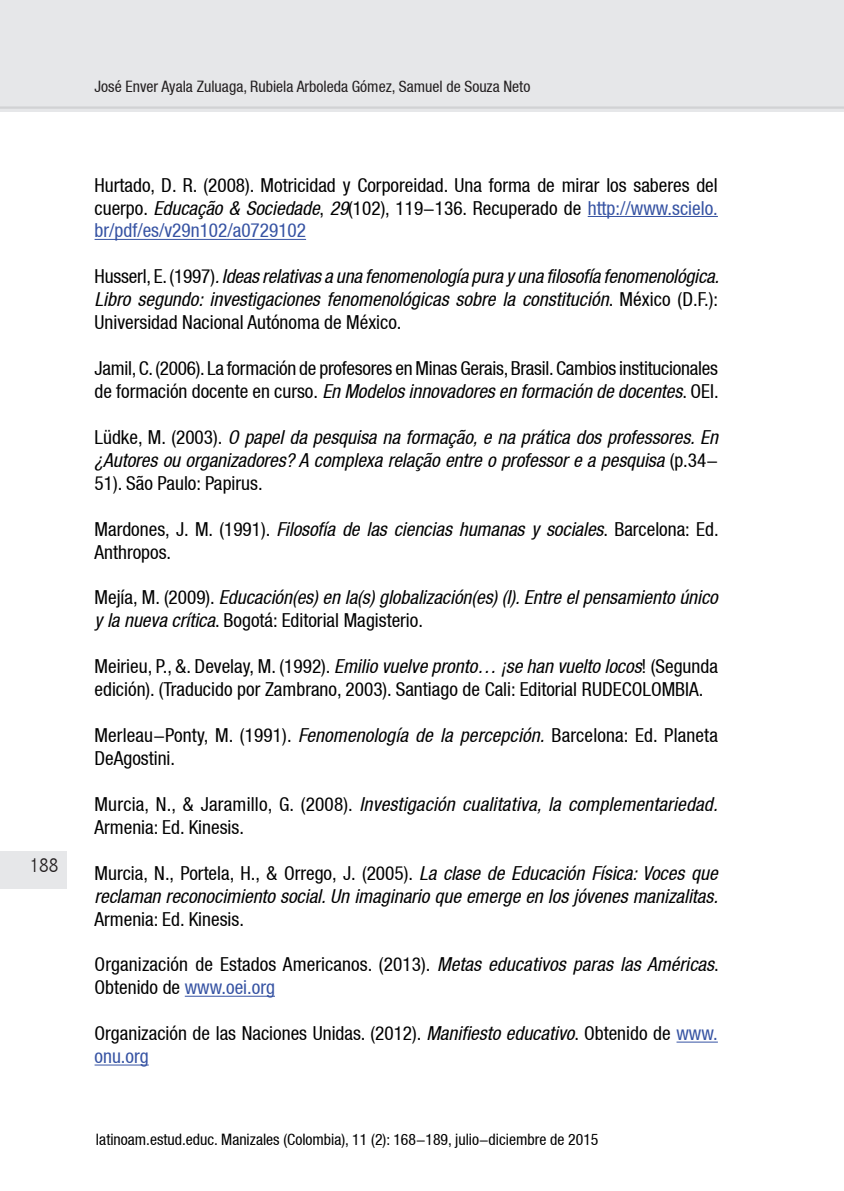
<style>
.page{position:relative;width:844px;height:1191px;background:#fff}
.page>*{position:absolute;margin:0;border:0;box-sizing:border-box;transform-origin:0 0}
.t1{font:300 condensed 21px "Abadi";color:#231f20}
.t2{font:condensed 19.25px/22.9px "Helvetica Neue LT";color:#000}
.t3{font:italic condensed 19.25px/22.9px "Helvetica Neue LT";color:#000;text-align:justify}
.t4{font:condensed 15.75px "Helvetica Neue LT";color:#000}
.t5{font:condensed 15.75px "Helvetica Neue LT";color:#231f20}
.s1{font-style:italic}
.s2{color:#3653a3}
.s3{font-style:normal}
</style>
<div class="page">
<div style="left:0;top:0;width:843px;height:112px;background:#e6e7e9"></div>
<hr style="left:0;top:107px;width:843px;height:1px;background:#d1d2d4">
<div style="left:0;top:851px;width:67px;height:37px;background:#e6e7e9"></div>
<hr style="left:587px;top:216px;width:130px;height:1px;background:#3653a3">
<hr style="left:94px;top:239px;width:212px;height:1px;background:#3653a3">
<hr style="left:185px;top:995px;width:90px;height:1px;background:#3653a3">
<hr style="left:676px;top:1041px;width:41px;height:1px;background:#3653a3">
<hr style="left:94px;top:1064px;width:55px;height:1px;background:#3653a3">
<p class="t1" style="left:29px;top:852px;width:30px">188</p>
<p class="t5" style="left:94px;top:78px;width:437px">José Enver Ayala Zuluaga, Rubiela Arboleda Gómez, Samuel de Souza Neto</p>
<p class="t2" style="left:94px;top:173px;width:624px;text-align:justify">Hurtado, D. R. (2008). Motricidad y Corporeidad. Una forma de mirar los saberes del cuerpo. <span class="s1">Educação &amp; Sociedade</span>, <span class="s1">29</span>(102), 119-136. Recuperado de <span class="s2">http://www.scielo. br/pdf/es/v29n102/a0729102</span></p>
<p class="t3" style="left:94px;top:265px;width:626px"><span class="s3">Husserl, E. (1997)</span>. Ideas relativas a una fenomenología pura y una filosofía fenomenológica.<br>Libro segundo: investigaciones fenomenológicas sobre la constitución<span class="s3">. México (D.F.):<br>Universidad Nacional Autónoma de México.</span></p>
<p class="t2" style="left:94px;top:357px;width:625px">Jamil, C. (2006). La formación de profesores en Minas Gerais, Brasil. Cambios institucionales de formación docente en curso. <span class="s1">En Modelos innovadores en formación de docentes</span>. OEI.</p>
<p class="t3" style="left:94px;top:425px;width:624px"><span class="s3">Lüdke, M. (2003).</span> O papel da pesquisa na formação, e na prática dos professores. En ¿Autores ou organizadores? A complexa relação entre o professor e a pesquisa <span class="s3">(p.34- 51). São Paulo: Papirus.</span></p>
<p class="t2" style="left:94px;top:517px;width:625px">Mardones, J. M. (1991). <span class="s1">Filosofía de las ciencias humanas y sociales</span>. Barcelona: Ed.<br>Anthropos.</p>
<p class="t3" style="left:94px;top:586px;width:624px"><span class="s3">Mejía, M. (2009).</span> Educación(es) en la(s) globalización(es) (I). Entre el pensamiento único y la nueva crítica<span class="s3">. Bogotá: Editorial Magisterio.</span></p>
<p class="t2" style="left:94px;top:655px;width:624px">Meirieu, P., &amp;. Develay, M. (1992). <span class="s1">Emilio vuelve pronto… ¡se han vuelto locos</span>! (Segunda edición). (Traducido por Zambrano, 2003). Santiago de Cali: Editorial RUDECOLOMBIA.</p>
<p class="t2" style="left:94px;top:723px;width:624px">Merleau-Ponty, M. (1991). <span class="s1">Fenomenología de la percepción.</span> Barcelona: Ed. Planeta<br>DeAgostini.</p>
<p class="t2" style="left:94px;top:792px;width:624px">Murcia, N., &amp; Jaramillo, G. (2008). <span class="s1">Investigación cualitativa, la complementariedad.<br></span>Armenia: Ed. Kinesis.</p>
<p class="t3" style="left:94px;top:861px;width:624px"><span class="s3">Murcia, N., Portela, H., &amp; Orrego, J. (2005).</span> La clase de Educación Física: Voces que reclaman reconocimiento social. Un imaginario que emerge en los jóvenes manizalitas.</p>
<p class="t2" style="left:94px;top:907px;width:151px">Armenia: Ed. Kinesis.</p>
<p class="t2" style="left:94px;top:953px;width:625px">Organización de Estados Americanos. (2013). <span class="s1">Metas educativos paras las Américas</span>.<br>Obtenido de <span class="s2">www.oei.org</span></p>
<p class="t2" style="left:94px;top:1021px;width:624px">Organización de las Naciones Unidas. (2012). <span class="s1">Manifiesto educativo</span>. Obtenido de <span class="s2">www. onu.org</span></p>
<p class="t4" style="left:96px;top:1130px;width:504px">latinoam.estud.educ. Manizales (Colombia), 11 (2): 168-189, julio-diciembre de 2015</p>
</div>
